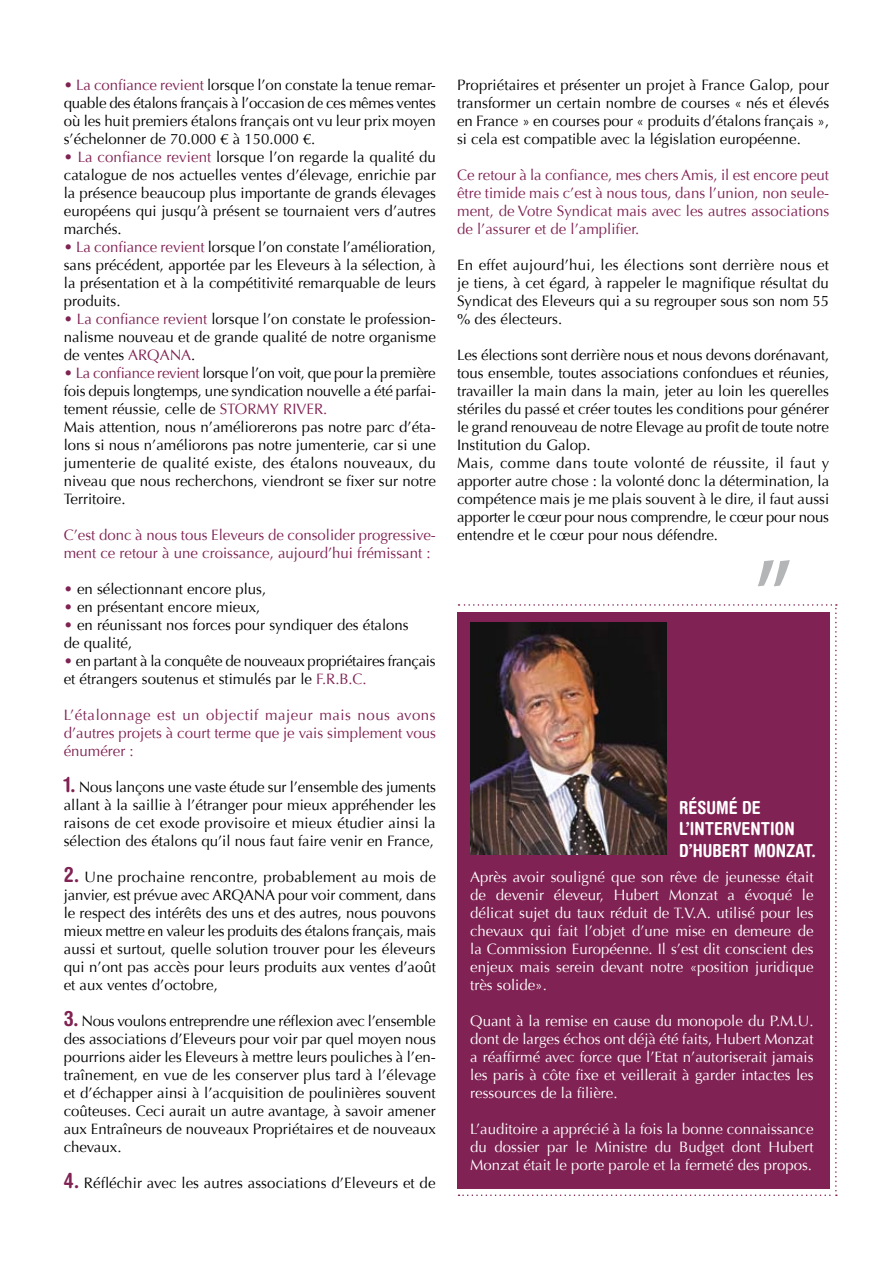
<style>
.page{position:relative;width:893px;height:1263px;background:#fff}
.page>*{position:absolute;margin:0;border:0;box-sizing:border-box;transform-origin:0 0}
.t1{font:108px "Myriad Pro";color:#b4b5b7}
.t2{font:700 condensed 18px/21.6px "Helvetica Rounded";color:#fff}
.t3{font:15px/18px "Optima";color:#000;text-align:justify}
.t4{font:15px/18px "Optima";color:#fff;text-align:justify}
.t5{font:15px/18px "Optima";color:#802253;text-align:justify}
.t6{font:15px/18px "Optima";letter-spacing:-.02em;color:#000}
.s1{color:#802253}
.s2{font-family:"Helvetica Rounded";font-weight:700;font-stretch:condensed;font-size:21px;color:#802253}
</style>
<div class="page">
<svg style="left:458px;top:604px;width:379px;height:592px;background:#7c3155"></svg>
<p class="t3" style="left:64px;top:76px;width:374px"><span class="s1">• La confiance revient</span> lorsque l’on constate la tenue remar&shy;quable des étalons français à l’occasion de ces mêmes ventes où les huit premiers étalons français ont vu leur prix moyen s’échelonner de 70.000 € à 150.000 €.</p>
<p class="t3" style="left:64px;top:148px;width:374px"><span class="s1">• La confiance revient</span> lorsque l’on regarde la qualité du catalogue de nos actuelles ventes d’élevage, enrichie par la présence beaucoup plus importante de grands élevages européens qui jusqu’à présent se tournaient vers d’autres marchés.</p>
<p class="t3" style="left:64px;top:238px;width:374px"><span class="s1">• La confiance revient</span> lorsque l’on constate l’amélioration, sans précédent, apportée par les Eleveurs à la sélection, à la présentation et à la compétitivité remarquable de leurs produits.</p>
<p class="t3" style="left:64px;top:310px;width:374px"><span class="s1">• La confiance revient</span> lorsque l’on constate le profession&shy;nalisme nouveau et de grande qualité de notre organisme de ventes <span class="s1">ARQANA</span>.</p>
<p class="t3" style="left:64px;top:364px;width:374px;text-align:left"><span class="s1">• La confiance revient</span> lorsque l’on voit, que pour la première fois depuis longtemps, une syndication nouvelle a été parfai&shy;tement réussie, celle de <span class="s1">STORMY RIVER.<br></span>Mais attention, nous n’améliorerons pas notre parc d’éta&shy;lons si nous n’améliorons pas notre jumenterie, car si une jumenterie de qualité existe, des étalons nouveaux, du niveau que nous recherchons, viendront se fixer sur notre Territoire.</p>
<p class="t5" style="left:64px;top:526px;width:374px">C’est donc à nous tous Eleveurs de consolider progressive&shy;ment ce retour à une croissance, aujourd’hui frémissant :</p>
<p class="t3" style="left:64px;top:580px;width:204px"><span class="s1">•</span> en sélectionnant encore plus,</p>
<p class="t3" style="left:64px;top:598px;width:198px"><span class="s1">•</span> en présentant encore mieux,</p>
<p class="t3" style="left:64px;top:616px;width:346px"><span class="s1">•</span> en réunissant nos forces pour syndiquer des étalons de qualité,</p>
<p class="t6" style="left:64px;top:652px;width:373px"><span class="s1">•</span> en partant à la conquête de nouveaux propriétaires français et étrangers soutenus et stimulés par le <span class="s1">F.R.B.C.</span></p>
<p class="t5" style="left:64px;top:706px;width:374px">L’étalonnage est un objectif majeur mais nous avons d’autres projets à court terme que je vais simplement vous énumérer :</p>
<p class="t3" style="left:64px;top:778px;width:374px"><span class="s2">1.</span> Nous lançons une vaste étude sur l’ensemble des juments allant à la saillie à l’étranger pour mieux appréhender les raisons de cet exode provisoire et mieux étudier ainsi la sélection des étalons qu’il nous faut faire venir en France,</p>
<p class="t3" style="left:64px;top:868px;width:374px"><span class="s2">2.</span> Une prochaine rencontre, probablement au mois de janvier, est prévue avec ARQANA pour voir comment, dans le respect des intérêts des uns et des autres, nous pouvons mieux mettre en valeur les produits des étalons français, mais aussi et surtout, quelle solution trouver pour les éleveurs qui n’ont pas accès pour leurs produits aux ventes d’août et aux ventes d’octobre,</p>
<p class="t3" style="left:64px;top:1012px;width:374px"><span class="s2">3.</span> Nous voulons entreprendre une réflexion avec l’ensemble des associations d’Eleveurs pour voir par quel moyen nous pourrions aider les Eleveurs à mettre leurs pouliches à l’en&shy;traînement, en vue de les conserver plus tard à l’élevage et d’échapper ainsi à l’acquisition de poulinières souvent coûteuses. Ceci aurait un autre avantage, à savoir amener aux Entraîneurs de nouveaux Propriétaires et de nouveaux chevaux.</p>
<p class="t3" style="left:64px;top:1174px;width:373px"><span class="s2">4.</span> Réfléchir avec les autres associations d’Eleveurs et de</p>
<p class="t3" style="left:457px;top:76px;width:374px">Propriétaires et présenter un projet à France Galop, pour transformer un certain nombre de courses « nés et élevés en France » en courses pour « produits d’étalons français », si cela est compatible avec la législation européenne.</p>
<p class="t5" style="left:457px;top:166px;width:374px">Ce retour à la confiance, mes chers Amis, il est encore peut être timide mais c’est à nous tous, dans l’union, non seule&shy;ment, de Votre Syndicat mais avec les autres associations de l’assurer et de l’amplifier.</p>
<p class="t3" style="left:457px;top:256px;width:374px">En effet aujourd’hui, les élections sont derrière nous et je tiens, à cet égard, à rappeler le magnifique résultat du Syndicat des Eleveurs qui a su regrouper sous son nom 55 % des électeurs.</p>
<p class="t3" style="left:457px;top:346px;width:374px;text-align:left">Les élections sont derrière nous et nous devons dorénavant, tous ensemble, toutes associations confondues et réunies, travailler la main dans la main, jeter au loin les querelles stériles du passé et créer toutes les conditions pour générer le grand renouveau de notre Elevage au profit de toute notre Institution du Galop.<br>Mais, comme dans toute volonté de réussite, il faut y apporter autre chose : la volonté donc la détermination, la compétence mais je me plais souvent à le dire, il faut aussi apporter le cœur pour nous comprendre, le cœur pour nous entendre et le cœur pour nous défendre.</p>
<h1 class="t1" style="left:754px;top:532px;width:40px">”</h1>
<p class="t2" style="left:679px;top:796px;width:138px">RÉSUMÉ DE<br>L’INTERVENTION<br>D’HUBERT MONZAT.</p>
<p class="t4" style="left:470px;top:868px;width:345px">Après avoir souligné que son rêve de jeunesse était de devenir éleveur, Hubert Monzat a évoqué le délicat sujet du taux réduit de T.V.A. utilisé pour les chevaux qui fait l’objet d’une mise en demeure de la Commission Européenne. Il s’est dit conscient des enjeux mais serein devant notre «position juridique très solide».</p>
<p class="t4" style="left:470px;top:1012px;width:345px">Quant à la remise en cause du monopole du P.M.U. dont de larges échos ont déjà été faits, Hubert Monzat a réaffirmé avec force que l’Etat n’autoriserait jamais les paris à côte fixe et veillerait à garder intactes les ressources de la filière.</p>
<p class="t4" style="left:470px;top:1120px;width:345px">L’auditoire a apprécié à la fois la bonne connaissance du dossier par le Ministre du Budget dont Hubert Monzat était le porte parole et la fermeté des propos.</p>
</div>
